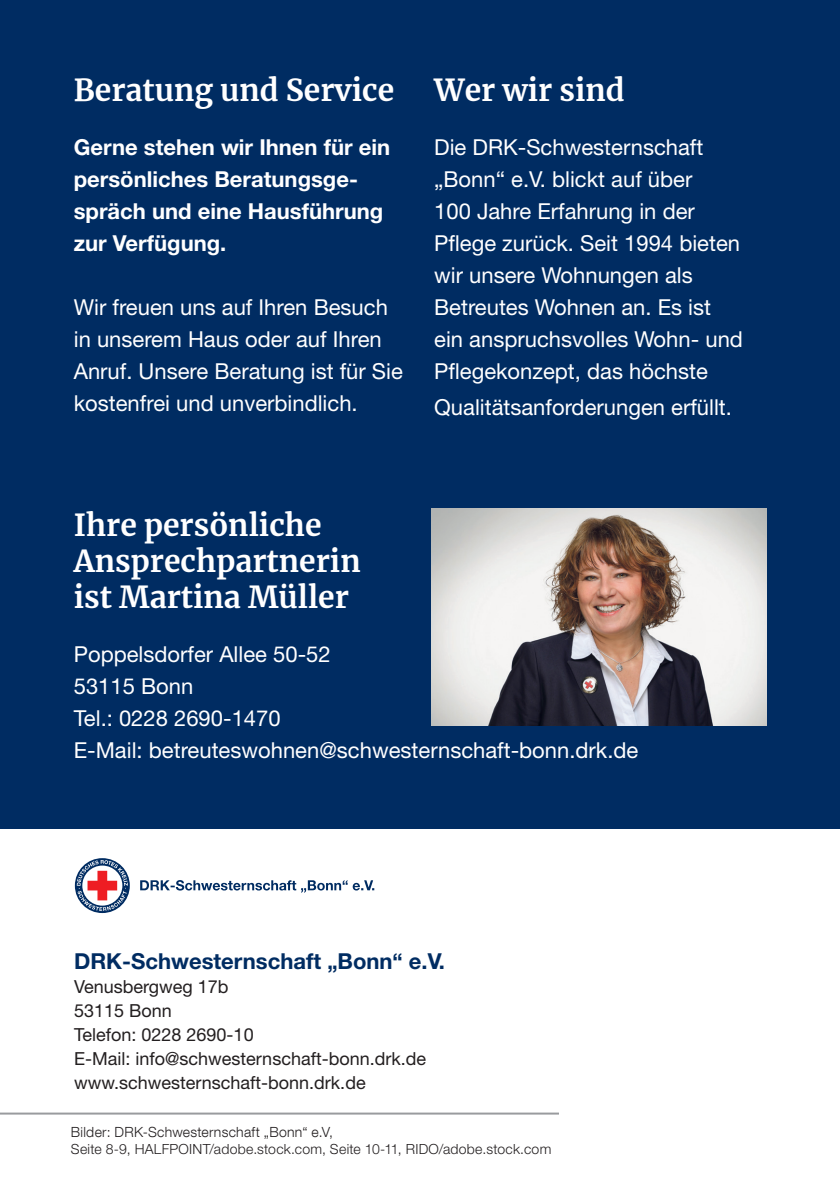
<style>
.page{position:relative;width:840px;height:1191px;background:#fff}
.page>*{position:absolute;margin:0;border:0;box-sizing:border-box;transform-origin:0 0}
.t1{font:700 30px/36px "Merriweather";color:#fff}
.t2{font:22px/32px "Helvetica Neue LT Std";color:#fff}
.t3{font:700 22px/32px "Helvetica Neue LT Std";color:#fff}
.t4{font:700 22px "Helvetica Neue LT Std";color:#002c62}
.t5{font:18px/24px "Helvetica Neue";color:#231f20}
.t6{font:300 14px "Helvetica Neue LT Pro";letter-spacing:.02em;color:#231f20}
.t7{font:300 14px "Helvetica Neue 45";letter-spacing:.02em;color:#231f20}
</style>
<div class="page">
<div style="left:0;top:0;width:839px;height:828px;background:#002c62"></div>
<img style="left:431px;top:508px;width:334px;height:218px">
<hr style="left:0;top:1112px;width:558px;height:2px;background:#999b9e">
<svg style="left:75px;top:858px;width:55px;height:55px"></svg>
<svg style="left:77px;top:860px;width:51px;height:51px"></svg>
<svg style="left:140px;top:880px;width:234px;height:12px"></svg>
<h1 class="t1" style="left:74px;top:71px;width:322px">Beratung und Service</h1>
<p class="t3" style="left:74px;top:131px;width:318px">Gerne stehen wir Ihnen für ein persönliches Beratungsge&shy;spräch und eine Hausführung zur Verfügung.</p>
<p class="t2" style="left:74px;top:291px;width:330px">Wir freuen uns auf Ihren Besuch in unserem Haus oder auf Ihren<br>Anruf. Unsere Beratung ist für Sie kostenfrei und unverbindlich.</p>
<h1 class="t1" style="left:434px;top:71px;width:192px">Wer wir sind</h1>
<p class="t2" style="left:434px;top:131px;width:310px">Die DRK-Schwesternschaft „Bonn“ e.V. blickt auf über<br>100 Jahre Erfahrung in der<br>Pflege zurück. Seit 1994 bieten wir unsere Wohnungen als<br>Betreutes Wohnen an. Es ist ein anspruchsvolles Wohn- und<br>Pflegekonzept, das höchste</p>
<p class="t2" style="left:434px;top:391px;width:299px">Qualitätsanforderungen erfüllt.</p>
<h1 class="t1" style="left:74px;top:506px;width:288px">Ihre persönliche<br>Ansprechpartnerin ist Martina Müller</h1>
<p class="t2" style="left:74px;top:637px;width:566px">Poppelsdorfer Allee 50-52<br>53115 Bonn<br>Tel.: 0228 2690-1470<br>E-Mail: betreuteswohnen@schwesternschaft-bonn.drk.de</p>
<p class="t4" style="left:74px;top:947px;width:372px">DRK-Schwesternschaft „Bonn“ e.V.</p>
<p class="t5" style="left:74px;top:974px;width:353px">Venusbergweg 17b<br>53115 Bonn<br>Telefon: 0228 2690-10<br>E-Mail: info@schwesternschaft-bonn.drk.de www.schwesternschaft-bonn.drk.de</p>
<p class="t7" style="left:71px;top:1123px;width:263px">Bilder: DRK-Schwesternschaft „Bonn“ e.V,</p>
<p class="t6" style="left:71px;top:1140px;width:481px">Seite 8-9, HALFPOINT/adobe.stock.com, Seite 10-11, RIDO/adobe.stock.com</p>
</div>
